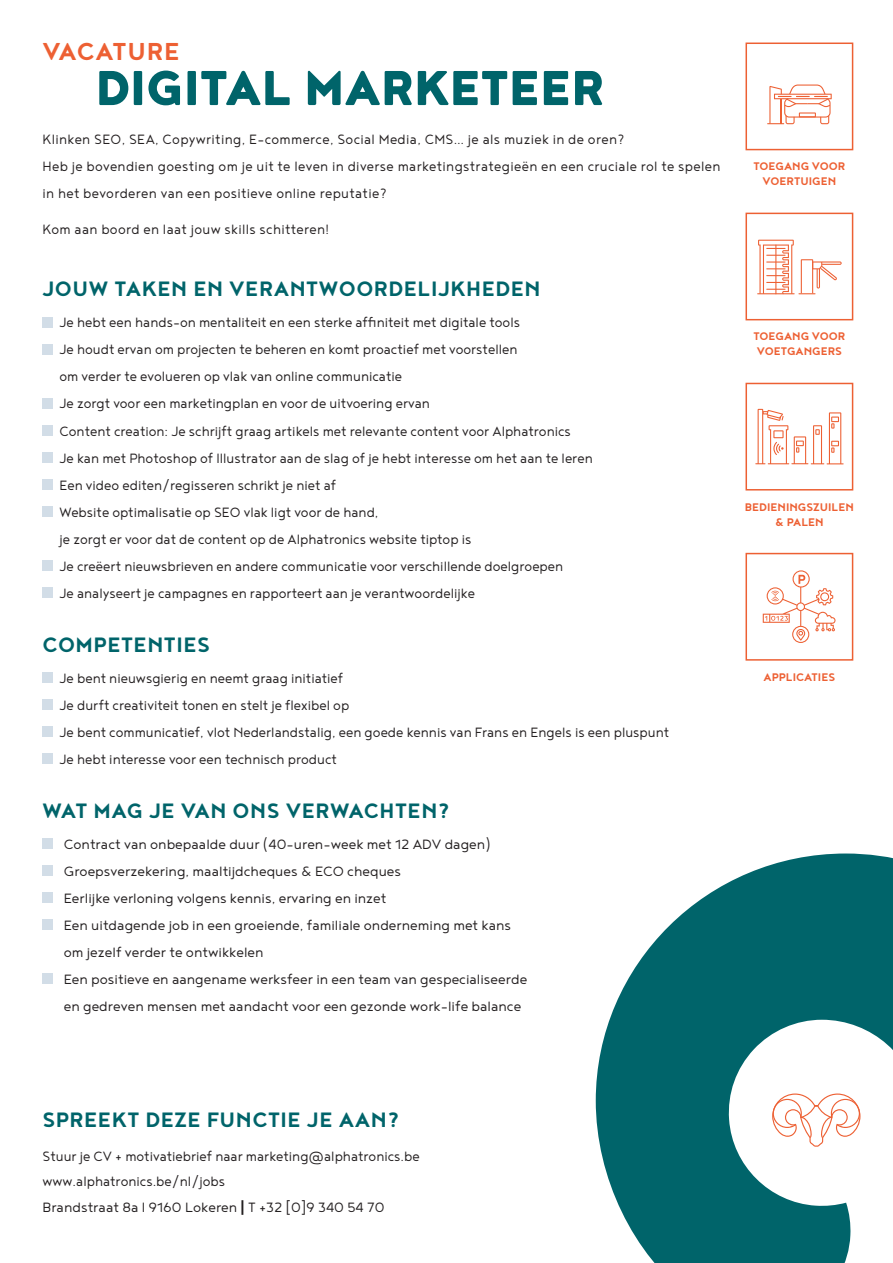
<style>
.page{position:relative;width:893px;height:1263px;background:#fff}
.page>*{position:absolute;margin:0;border:0;box-sizing:border-box;transform-origin:0 0}
.t1{font:900 60px "Noyh";color:#00646a}
.t2{font:700 30px "Noyh";letter-spacing:.025em;color:#ed6033}
.t3{font:700 25.5px "Noyh";letter-spacing:.02em;color:#00646a}
.t4{font:300 16.5px/27px "Noyh";color:#231f20;scale:.96 1}
.t5{font:300 16.5px/27px "Noyh";color:#231f20}
.t6{font:300 16.5px/27px "Noyh";letter-spacing:.02em;color:#231f20;scale:.96 1}
.t7{font:700 13.5px/15px "Noyh";color:#ed6033;text-align:center}
.s1{font-weight:700}
</style>
<div class="page">
<div style="left:43px;top:317px;width:10px;height:10px;background:#d2dde7"></div>
<div style="left:43px;top:344px;width:10px;height:10px;background:#d2dde7"></div>
<div style="left:43px;top:398px;width:10px;height:10px;background:#d2dde7"></div>
<div style="left:43px;top:425px;width:10px;height:10px;background:#d2dde7"></div>
<div style="left:43px;top:452px;width:10px;height:10px;background:#d2dde7"></div>
<div style="left:43px;top:479px;width:10px;height:10px;background:#d2dde7"></div>
<div style="left:43px;top:506px;width:10px;height:10px;background:#d2dde7"></div>
<div style="left:43px;top:560px;width:10px;height:10px;background:#d2dde7"></div>
<div style="left:43px;top:587px;width:10px;height:10px;background:#d2dde7"></div>
<div style="left:43px;top:672px;width:10px;height:11px;background:#d2dde7"></div>
<div style="left:43px;top:699px;width:10px;height:11px;background:#d2dde7"></div>
<div style="left:43px;top:726px;width:10px;height:11px;background:#d2dde7"></div>
<div style="left:43px;top:753px;width:10px;height:11px;background:#d2dde7"></div>
<div style="left:43px;top:838px;width:10px;height:11px;background:#d2dde7"></div>
<div style="left:43px;top:865px;width:10px;height:11px;background:#d2dde7"></div>
<div style="left:43px;top:892px;width:10px;height:11px;background:#d2dde7"></div>
<div style="left:43px;top:919px;width:10px;height:11px;background:#d2dde7"></div>
<div style="left:43px;top:973px;width:10px;height:11px;background:#d2dde7"></div>
<svg style="left:767px;top:85px;width:65px;height:39px"></svg>
<div style="left:745px;top:43px;width:108px;height:107px;border:2px solid #ed6033"></div>
<hr style="left:757px;top:293px;width:38px;height:1px;background:#ed6033">
<svg style="left:758px;top:240px;width:84px;height:54px"></svg>
<div style="left:745px;top:213px;width:108px;height:107px;border:2px solid #ed6033"></div>
<svg style="left:755px;top:409px;width:88px;height:55px"></svg>
<div style="left:745px;top:383px;width:108px;height:107px;border:2px solid #ed6033"></div>
<svg style="left:763px;top:570px;width:72px;height:73px"></svg>
<div style="left:745px;top:553px;width:108px;height:108px;border:2px solid #ed6033"></div>
<svg style="left:596px;top:853px;width:297px;height:410px;fill:#00646a"></svg>
<svg style="left:772px;top:1093px;width:88px;height:54px"></svg>
<h2 class="t2" style="left:43px;top:34px;width:139px">VACATURE</h2>
<h1 class="t1" style="left:95px;top:51px;width:510px">DIGITAL MARKETEER</h1>
<p class="t6" style="left:43px;top:125px;width:708px">Klinken SEO, SEA, Copywriting, E-commerce, Social Media, CMS… je als muziek in de oren?<br>Heb je bovendien goesting om je uit te leven in diverse marketingstrategieën en een cruciale rol te spelen in het bevorderen van een positieve online reputatie?</p>
<p class="t6" style="left:43px;top:215px;width:300px">Kom aan boord en laat jouw skills schitteren!</p>
<h3 class="t3" style="left:43px;top:274px;width:499px">JOUW TAKEN EN VERANTWOORDELIJKHEDEN</h3>
<p class="t4" style="left:60px;top:309px;width:557px">Je hebt een hands-on mentaliteit en een sterke affiniteit met digitale tools<br>Je houdt ervan om projecten te beheren en komt proactief met voorstellen<br>om verder te evolueren op vlak van online communicatie<br>Je zorgt voor een marketingplan en voor de uitvoering ervan<br>Content creation: Je schrijft graag artikels met relevante content voor Alphatronics<br>Je kan met Photoshop of Illustrator aan de slag of je hebt interesse om het aan te leren Een video editen/regisseren schrikt je niet af<br>Website optimalisatie op SEO vlak ligt voor de hand,<br>je zorgt er voor dat de content op de Alphatronics website tiptop is<br>Je creëert nieuwsbrieven en andere communicatie voor verschillende doelgroepen<br>Je analyseert je campagnes en rapporteert aan je verantwoordelijke</p>
<h3 class="t3" style="left:43px;top:629px;width:169px">COMPETENTIES</h3>
<p class="t4" style="left:60px;top:664px;width:637px">Je bent nieuwsgierig en neemt graag initiatief<br>Je durft creativiteit tonen en stelt je flexibel op<br>Je bent communicatief, vlot Nederlandstalig, een goede kennis van Frans en Engels is een pluspunt Je hebt interesse voor een technisch product</p>
<h3 class="t3" style="left:43px;top:796px;width:409px">WAT MAG JE VAN ONS VERWACHTEN?</h3>
<p class="t5" style="left:64px;top:830px;width:465px">Contract van onbepaalde duur (40-uren-week met 12 ADV dagen)<br>Groepsverzekering, maaltijdcheques &amp; ECO cheques<br>Eerlijke verloning volgens kennis, ervaring en inzet<br>Een uitdagende job in een groeiende, familiale onderneming met kans om jezelf verder te ontwikkelen<br>Een positieve en aangename werksfeer in een team van gespecialiseerde en gedreven mensen met aandacht voor een gezonde work-life balance</p>
<p class="t7" style="left:753px;top:159px;width:93px">TOEGANG VOOR<br>VOERTUIGEN</p>
<p class="t7" style="left:753px;top:329px;width:93px;text-align:left">TOEGANG VOOR<br>VOETGANGERS</p>
<p class="t7" style="left:745px;top:499px;width:111px">BEDIENINGSZUILEN &amp; PALEN</p>
<p class="t7" style="left:764px;top:669px;width:73px">APPLICATIES</p>
<h3 class="t3" style="left:43px;top:1105px;width:358px">SPREEKT DEZE FUNCTIE JE AAN?</h3>
<p class="t4" style="left:43px;top:1143px;width:394px;line-height:25.5px">Stuur je CV + motivatiebrief naar marketing@alphatronics.be www.alphatronics.be/nl/jobs<br>Brandstraat 8a I 9160 Lokeren <span class="s1">|</span> T +32 [0]9 340 54 70</p>
</div>
